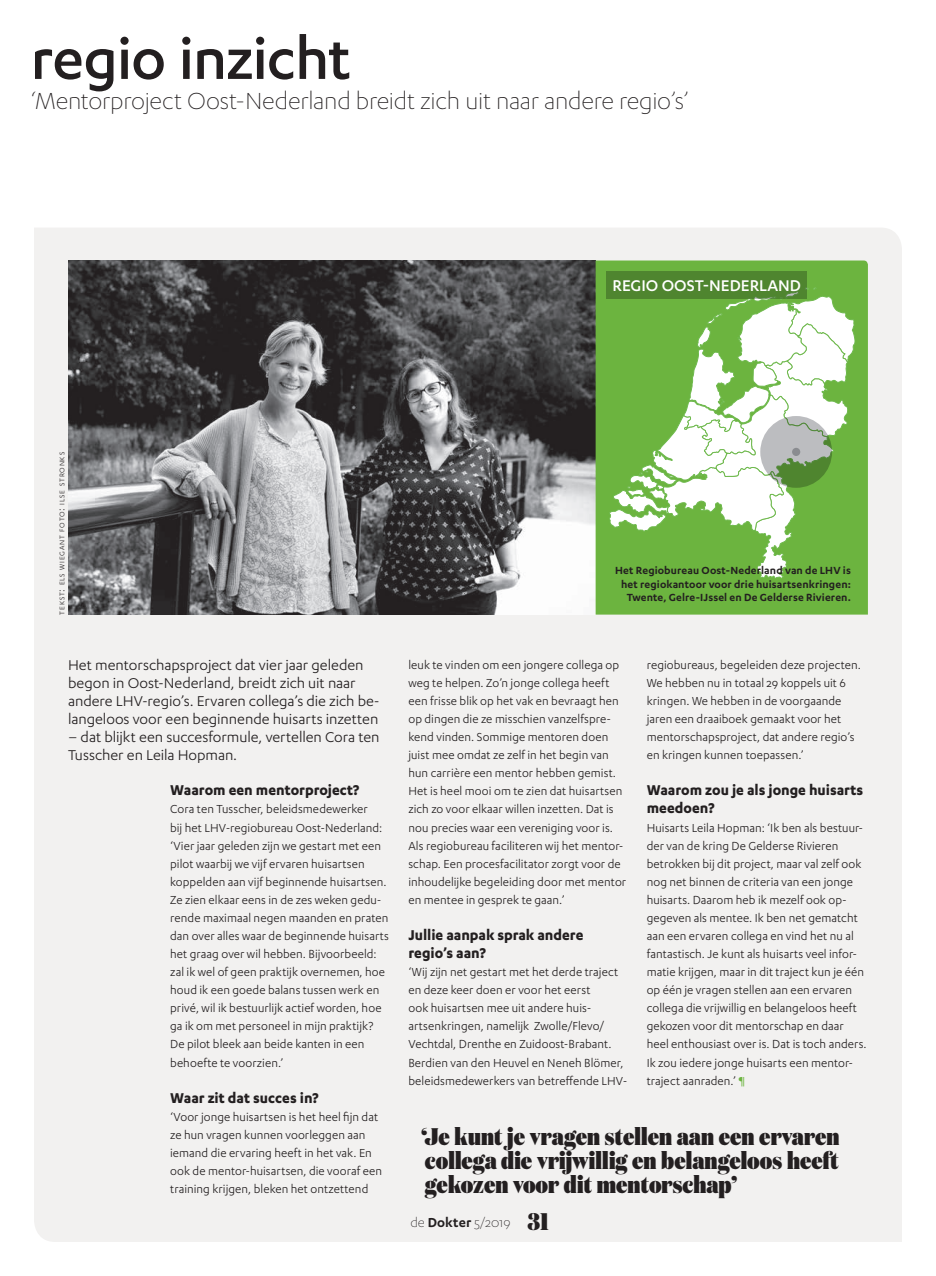
<style>
.page{position:relative;width:936px;height:1276px;background:#fff}
.page>*{position:absolute;margin:0;border:0;box-sizing:border-box;transform-origin:0 0}
.t1{font:500 66px "Karbon";letter-spacing:-.015em;color:#231f20}
.t2{font:300 27px "Karbon";letter-spacing:-.01em;color:#231f20}
.t3{font:900 24px/24px "Domaine Disp Cond";letter-spacing:.005em;color:#231f20;text-align:justify}
.t4{font:500 18px "Karbon";color:#fff}
.t5{font:16.5px/18px "Karbon";color:#231f20}
.t6{font:700 16.5px/18px "Karbon";color:#231f20}
.t7{font:300 15px "Karbon";color:#231f20}
.t8{font:13.5px/18px "Karbon";letter-spacing:.005em;color:#231f20}
.t9{font:600 12px/13.5px "Karbon";letter-spacing:.01em;color:#231f20;text-align:right}
.t10{font:7.8px "Karbon";letter-spacing:.105em;color:#231f20}
.s1{font-size:11.25px}
.s2{color:#6cb43f}
.s3{font-weight:600}
</style>
<div class="page">
<div style="left:34px;top:228px;width:867px;height:1014px;background:#f2f1f0"></div>
<img style="left:68px;top:260px;width:527px;height:354px">
<div style="left:595px;top:260px;width:272px;height:354px;background:#6cb43f"></div>
<svg style="left:609px;top:287px;width:246px;height:291px"></svg>
<div style="left:606px;top:271px;width:200px;height:28px;background:#4f852f"></div>
<svg style="left:760px;top:416px;width:72px;height:72px;fill:#bcbdc0"></svg>
<div style="left:792px;top:448px;width:8px;height:8px;background:#8a8c90;border-radius:50%"></div>
<h1 class="t1" style="left:30px;top:22px;width:322px">regio inzicht</h1>
<h2 class="t2" style="left:30px;top:86px;width:659px">‘Mentorproject Oost-Nederland breidt zich uit naar andere regio’s’</h2>
<h3 class="t4" style="left:612px;top:275px;width:190px">REGIO OOST-NEDERLAND</h3>
<p class="t10" style="left:58px;top:614px;width:164px;rotate:-90deg">tekst<span class="s1">:</span> els wiegant foto<span class="s1">:</span> ilse stronks</p>
<p class="t5" style="left:68px;top:655px;width:313px">Het mentorschapsproject dat vier jaar geleden begon in Oost-Nederland, breidt zich uit naar andere LHV-regio’s. Ervaren collega’s die zich be&shy;langeloos voor een beginnende huisarts inzetten</p>
<p class="t5" style="left:68px;top:727px;width:313px">– dat blijkt een succesformule, vertellen Cora ten<br>Tusscher en Leila Hopman.</p>
<p class="t6" style="left:170px;top:780px;width:190px">Waarom een mentorproject?</p>
<p class="t8" style="left:170px;top:800px;width:220px">Cora ten Tusscher, beleidsmedewerker<br>bij het LHV-regiobureau Oost-Nederland: ‘Vier jaar geleden zijn we gestart met een pilot waarbij we vijf ervaren huisartsen koppelden aan vijf beginnende huisartsen.<br>Ze zien elkaar eens in de zes weken gedu&shy;rende maximaal negen maanden en praten dan over alles waar de beginnende huisarts het graag over wil hebben. Bijvoorbeeld: zal ik wel of geen praktijk overnemen, hoe houd ik een goede balans tussen werk en privé, wil ik bestuurlijk actief worden, hoe ga ik om met personeel in mijn praktijk?<br>De pilot bleek aan beide kanten in een behoefte te voorzien.’</p>
<p class="t6" style="left:170px;top:1088px;width:150px">Waar zit dat succes in?</p>
<p class="t8" style="left:170px;top:1107px;width:213px">‘Voor jonge huisartsen is het heel fijn dat ze hun vragen kunnen voorleggen aan iemand die ervaring heeft in het vak. En ook de mentor-huisartsen, die vooraf een training krijgen, bleken het ontzettend</p>
<p class="t9" style="left:615px;top:563px;width:237px">Het Regiobureau Oost-Nederland van de LHV is het regiokantoor voor drie huisartsenkringen:<br>Twente, Gelre-IJssel en De Gelderse Rivieren.</p>
<p class="t8" style="left:408px;top:655px;width:219px">leuk te vinden om een jongere collega op weg te helpen. Zo’n jonge collega heeft een frisse blik op het vak en bevraagt hen op dingen die ze misschien vanzelfspre&shy;kend vinden. Sommige mentoren doen juist mee omdat ze zelf in het begin van hun carrière een mentor hebben gemist.<br>Het is heel mooi om te zien dat huisartsen zich zo voor elkaar willen inzetten. Dat is nou precies waar een vereniging voor is.<br>Als regiobureau faciliteren wij het mentor&shy;schap. Een procesfacilitator zorgt voor de inhoudelijke begeleiding door met mentor en mentee in gesprek te gaan.’</p>
<p class="t6" style="left:408px;top:925px;width:177px">Jullie aanpak sprak andere regio’s aan?</p>
<p class="t8" style="left:408px;top:962px;width:220px">‘Wij zijn net gestart met het derde traject en deze keer doen er voor het eerst<br>ook huisartsen mee uit andere huis&shy;artsenkringen, namelijk Zwolle/Flevo/ Vechtdal, Drenthe en Zuidoost-Brabant.<br>Berdien van den Heuvel en Neneh Blömer, beleidsmedewerkers van betreffende LHV-</p>
<p class="t8" style="left:646px;top:655px;width:216px">regiobureaus, begeleiden deze projecten.<br>We hebben nu in totaal 29 koppels uit 6 kringen. We hebben in de voorgaande jaren een draaiboek gemaakt voor het mentorschapsproject, dat andere regio’s en kringen kunnen toepassen.’</p>
<p class="t6" style="left:646px;top:780px;width:218px">Waarom zou je als jonge huisarts meedoen?</p>
<p class="t8" style="left:646px;top:818px;width:221px">Huisarts Leila Hopman: ‘Ik ben als bestuur&shy;der van de kring De Gelderse Rivieren betrokken bij dit project, maar val zelf ook nog net binnen de criteria van een jonge huisarts. Daarom heb ik mezelf ook op&shy;gegeven als mentee. Ik ben net gematcht aan een ervaren collega en vind het nu al fantastisch. Je kunt als huisarts veel infor&shy;matie krijgen, maar in dit traject kun je één op één je vragen stellen aan een ervaren collega die vrijwillig en belangeloos heeft gekozen voor dit mentorschap en daar heel enthousiast over is. Dat is toch anders.<br>Ik zou iedere jonge huisarts een mentor&shy;traject aanraden.’ <span class="s2">¶</span></p>
<h3 class="t3" style="left:421px;top:1124px;width:420px">‘Je kunt je vragen stellen aan een ervaren collega die vrijwillig en belangeloos heeft gekozen voor dit mentorschap’</h3>
<p class="t7" style="left:410px;top:1214px;width:102px">de <span class="s3">Dokter</span> 5/2019</p>
<h3 class="t3" style="left:527px;top:1210px;width:23px">31</h3>
</div>
